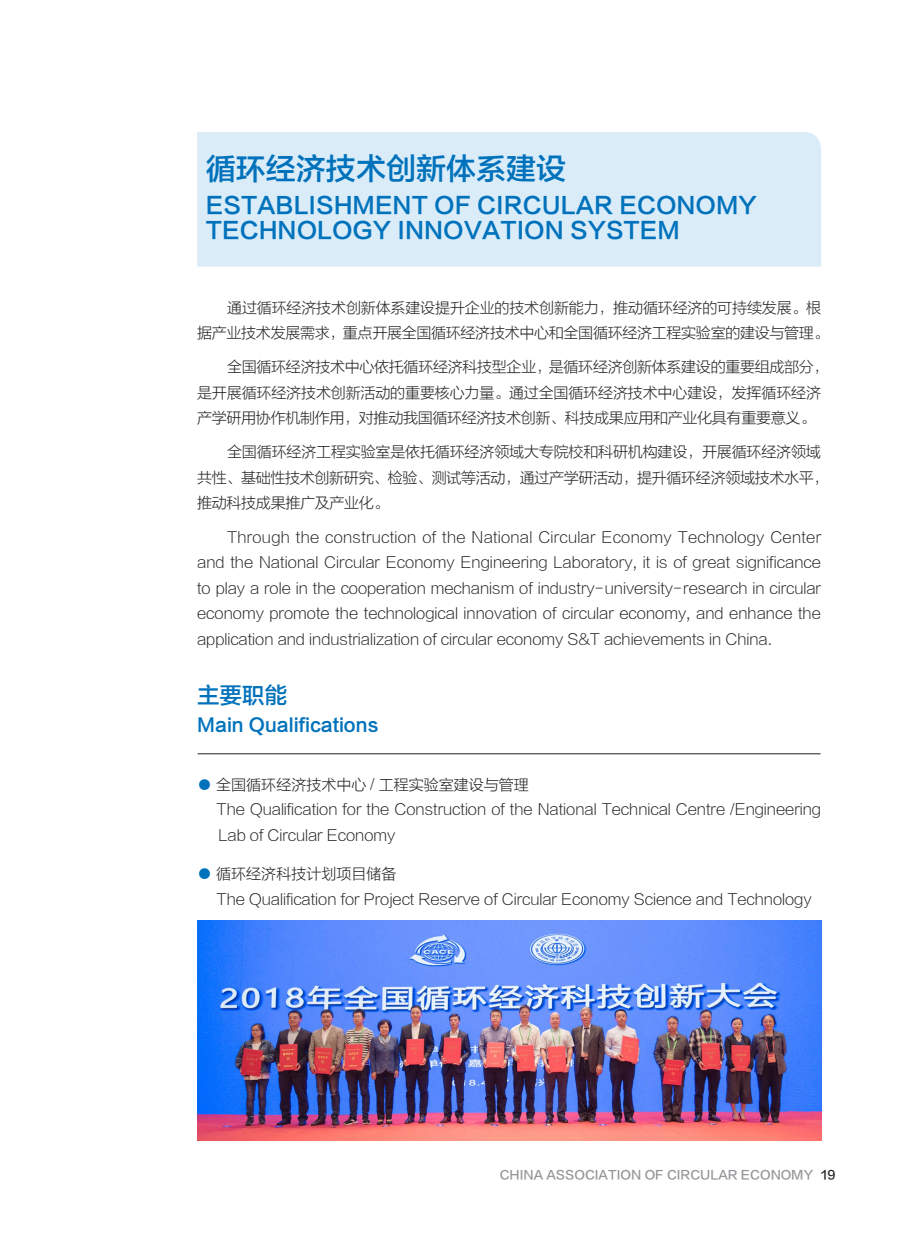
<style>
.page{position:relative;width:919px;height:1238px;background:#fff}
.page>*{position:absolute;margin:0;border:0;box-sizing:border-box;transform-origin:0 0}
.t1{font:30px "FZLTZHK GBK1 0";color:#0072bc}
.t2{font:22.5px/25.2px "FZLTZHK GBK1 0";color:#0072bc}
.t3{font:18px "FZLTZHK GBK1 0";color:#0072bc}
.t4{font:15px/25.5px "FZLTXHJW GB1 0";letter-spacing:-.01em;color:#231f20}
.t5{font:12px "FZLTZHJW GB1 0";color:#939598}
.s1{color:#0072bc}
.s2{color:#231f20}
</style>
<div class="page">
<div style="left:197px;top:132px;width:624px;height:135px;background:#daecf8"></div>
<hr style="left:198px;top:753px;width:622px;height:1px;background:#231f20">
<img style="left:197px;top:920px;width:624px;height:220px">
<h1 class="t1" style="left:206px;top:152px;width:361px">循环经济技术创新体系建设</h1>
<h2 class="t2" style="left:206px;top:193px;width:552px">ESTABLISHMENT OF CIRCULAR ECONOMY<br>TECHNOLOGY INNOVATION SYSTEM</h2>
<p class="t4" style="left:197px;top:295px;width:633px;text-indent:30px">通过循环经济技术创新体系建设提升企业的技术创新能力，推动循环经济的可持续发展。根据产业技术发展需求，重点开展全国循环经济技术中心和全国循环经济工程实验室的建设与管理。</p>
<p class="t4" style="left:197px;top:354px;width:633px;text-indent:30px">全国循环经济技术中心依托循环经济科技型企业，是循环经济创新体系建设的重要组成部分，是开展循环经济技术创新活动的重要核心力量。通过全国循环经济技术中心建设，发挥循环经济产学研用协作机制作用，对推动我国循环经济技术创新、科技成果应用和产业化具有重要意义。</p>
<p class="t4" style="left:197px;top:439px;width:633px;text-indent:30px">全国循环经济工程实验室是依托循环经济领域大专院校和科研机构建设，开展循环经济领域共性、基础性技术创新研究、检验、测试等活动，通过产学研活动，提升循环经济领域技术水平，推动科技成果推广及产业化。</p>
<p class="t4" style="left:197px;top:524px;width:625px;text-align:justify;text-indent:30px">Through the construction of the National Circular Economy Technology Center and the National Circular Economy Engineering Laboratory, it is of great significance to play a role in the cooperation mechanism of industry- university- research in circular economy promote the technological innovation of circular economy, and enhance the application and industrialization of circular economy S&amp;T achievements in China.</p>
<h2 class="t2" style="left:197px;top:683px;width:91px">主要职能</h2>
<p class="t3" style="left:197px;top:714px;width:183px">Main Qualifications</p>
<p class="t4" style="left:217px;top:772px;width:606px;text-indent:-20px"><span class="s1">●</span> 全国循环经济技术中心 / 工程实验室建设与管理<br>The Qualification for the Construction of the National Technical Centre /Engineering<br>Lab of Circular Economy</p>
<p class="t4" style="left:217px;top:861px;width:596px;text-indent:-20px"><span class="s1">●</span> 循环经济科技计划项目储备<br>The Qualification for Project Reserve of Circular Economy Science and Technology</p>
<p class="t5" style="left:499px;top:1167px;width:337px">CHINA ASSOCIATION OF CIRCULAR ECONOMY <span class="s2">19</span></p>
</div>
